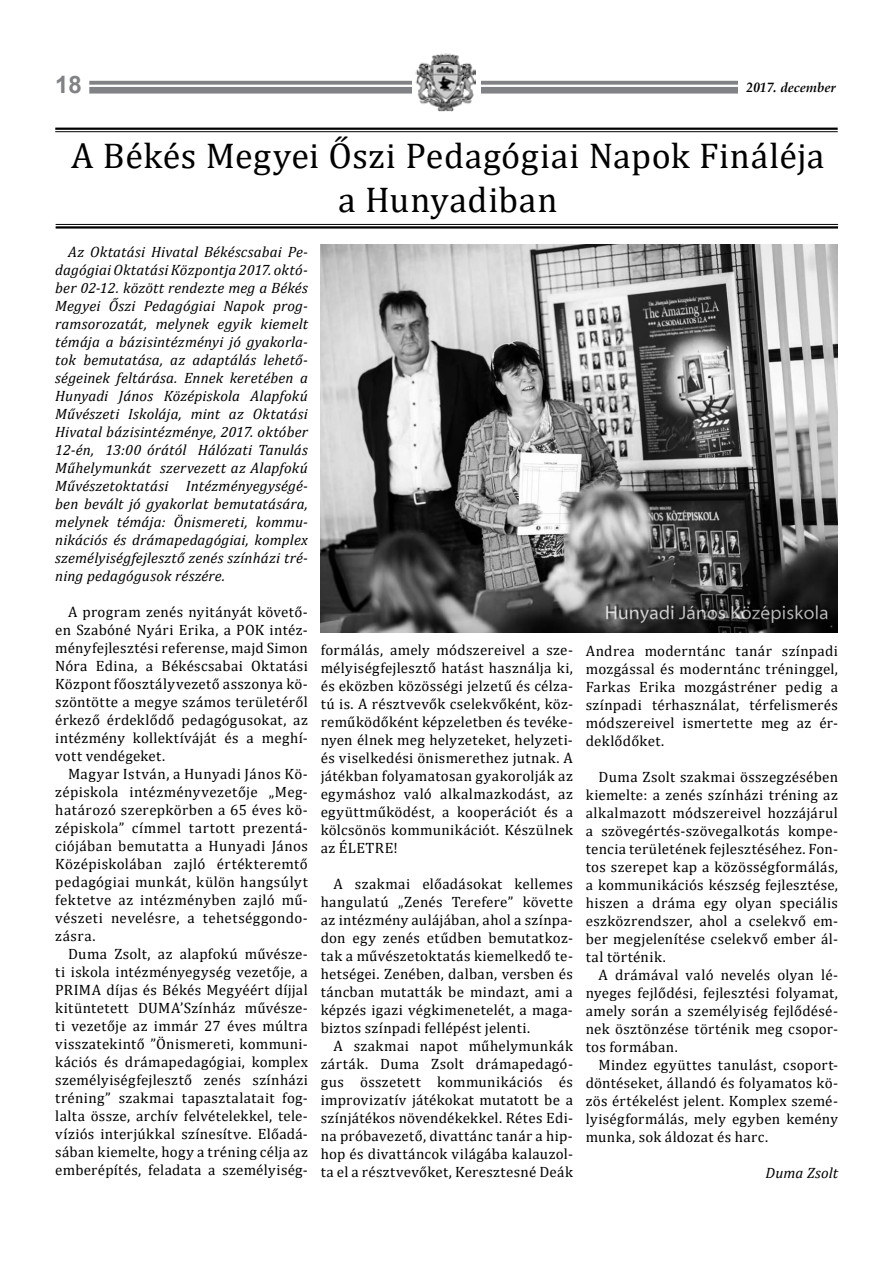
<style>
.page{position:relative;width:893px;height:1263px;background:#fff}
.page>*{position:absolute;margin:0;border:0;box-sizing:border-box;transform-origin:0 0}
.t1{font:36px/43.2px "Cambria";letter-spacing:.015em;color:#000;text-align:center}
.t2{font:700 24px "Arial";color:#808285}
.t3{font:15px/18px "Cambria";letter-spacing:.02em;color:#000;text-align:justify}
.t4{font:italic 15px/18px "Cambria";letter-spacing:.015em;color:#000;text-align:justify}
.t5{font:italic 700 13.5px "Book Antiqua";color:#000}
</style>
<div class="page">
<svg style="left:89px;top:81px;width:649px;height:13px;fill:#808285"></svg>
<hr style="left:51px;top:85px;width:791px;height:2px;background:#fff">
<div style="left:412px;top:59px;width:68px;height:52px;background:#fff"></div>
<img style="left:418px;top:56px;width:57px;height:54px">
<div style="left:415px;top:53px;width:63px;height:60px;border:2px solid #fff"></div>
<img style="left:321px;top:244px;width:516px;height:388px">
<hr style="left:56px;top:224px;width:782px;height:1px;background:#000">
<hr style="left:56px;top:226px;width:782px;height:3px;background:#000">
<hr style="left:55px;top:128px;width:783px;height:2px;background:#000">
<hr style="left:55px;top:131px;width:783px;height:1px;background:#000">
<h2 class="t2" style="left:55px;top:68px;width:28px">18</h2>
<p class="t5" style="left:747px;top:78px;width:90px">2017. december</p>
<h1 class="t1" style="left:71px;top:134px;width:755px">A Békés Megyei Őszi Pedagógiai Napok Fináléja a Hunyadiban</h1>
<p class="t4" style="left:55px;top:242px;width:254px;text-indent:13px">Az Oktatási Hivatal Békéscsabai Pe&shy;dagógiai Oktatási Központja 2017. októ&shy;ber 02-12. között rendezte meg a Békés Megyei Őszi Pedagógiai Napok prog&shy;ramsorozatát, melynek egyik kiemelt témája a bázisintézményi jó gyakorla&shy;tok bemutatása, az adaptálás lehető&shy;ségeinek feltárása. Ennek keretében a Hunyadi János Középiskola Alapfokú Művészeti Iskolája, mint az Oktatási Hivatal bázisintézménye, 2017. október 12-én, 13:00 órától Hálózati Tanulás Műhelymunkát szervezett az Alapfokú Művészetoktatási Intézményegységé&shy;ben bevált jó gyakorlat bemutatására, melynek témája: Önismereti, kommu&shy;nikációs és drámapedagógiai, komplex személyiségfejlesztő zenés színházi tré&shy;ning pedagógusok részére.</p>
<p class="t3" style="left:55px;top:602px;width:254px;text-indent:13px">A program zenés nyitányát követő&shy;en Szabóné Nyári Erika, a POK intéz&shy;ményfejlesztési referense, majd Simon Nóra Edina, a Békéscsabai Oktatási Központ főosztályvezető asszonya kö&shy;szöntötte a megye számos területéről érkező érdeklődő pedagógusokat, az intézmény kollektíváját és a meghí&shy;vott vendégeket.</p>
<p class="t3" style="left:55px;top:764px;width:254px;text-indent:13px">Magyar István, a Hunyadi János Kö&shy;zépiskola intézményvezetője „Meg&shy;határozó szerepkörben a 65 éves kö&shy;zépiskola” címmel tartott prezentá&shy;ciójában bemutatta a Hunyadi János Középiskolában zajló értékteremtő pedagógiai munkát, külön hangsúlyt fektetve az intézményben zajló mű&shy;vészeti nevelésre, a tehetséggondo&shy;zásra.</p>
<p class="t3" style="left:55px;top:944px;width:254px;text-indent:13px">Duma Zsolt, az alapfokú művésze&shy;ti iskola intézményegység vezetője, a PRIMA díjas és Békés Megyéért díjjal kitüntetett DUMA’Színház művésze&shy;ti vezetője az immár 27 éves múltra visszatekintő ”Önismereti, kommuni&shy;kációs és drámapedagógiai, komplex személyiségfejlesztő zenés színházi tréning” szakmai tapasztalatait fog&shy;lalta össze, archív felvételekkel, tele&shy;víziós interjúkkal színesítve. Előadá&shy;sában kiemelte, hogy a tréning célja az emberépítés, feladata a személyiség-</p>
<p class="t3" style="left:321px;top:641px;width:254px">formálás, amely módszereivel a sze&shy;mélyiségfejlesztő hatást használja ki, és eközben közösségi jelzetű és célza&shy;tú is. A résztvevők cselekvőként, köz&shy;reműködőként képzeletben és tevéke&shy;nyen élnek meg helyzeteket, helyzeti&shy;és viselkedési önismerethez jutnak. A játékban folyamatosan gyakorolják az egymáshoz való alkalmazkodást, az együttműködést, a kooperációt és a kölcsönös kommunikációt. Készülnek az ÉLETRE!</p>
<p class="t3" style="left:321px;top:875px;width:254px;text-indent:13px">A szakmai előadásokat kellemes hangulatú „Zenés Terefere” követte az intézmény aulájában, ahol a színpa&shy;don egy zenés etűdben bemutatkoz&shy;tak a művészetoktatás kiemelkedő te&shy;hetségei. Zenében, dalban, versben és táncban mutatták be mindazt, ami a képzés igazi végkimenetelét, a maga&shy;biztos színpadi fellépést jelenti.</p>
<p class="t3" style="left:321px;top:1037px;width:254px;text-indent:13px">A szakmai napot műhelymunkák zárták. Duma Zsolt drámapedagó&shy;gus összetett kommunikációs és improvizatív játékokat mutatott be a színjátékos növendékekkel. Rétes Edi&shy;na próbavezető, divattánc tanár a hip&shy;hop és divattáncok világába kalauzol&shy;ta el a résztvevőket, Keresztesné Deák</p>
<p class="t3" style="left:586px;top:642px;width:254px">Andrea moderntánc tanár színpadi mozgással és moderntánc tréninggel, Farkas Erika mozgástréner pedig a színpadi térhasználat, térfelismerés módszereivel ismertette meg az ér&shy;deklődőket.</p>
<p class="t3" style="left:586px;top:768px;width:254px;text-indent:13px">Duma Zsolt szakmai összegzésében kiemelte: a zenés színházi tréning az alkalmazott módszereivel hozzájárul a szövegértés-szövegalkotás kompe&shy;tencia területének fejlesztéséhez. Fon&shy;tos szerepet kap a közösségformálás, a kommunikációs készség fejlesztése, hiszen a dráma egy olyan speciális eszközrendszer, ahol a cselekvő em&shy;ber megjelenítése cselekvő ember ál&shy;tal történik.</p>
<p class="t3" style="left:586px;top:966px;width:254px;text-indent:13px">A drámával való nevelés olyan lé&shy;nyeges fejlődési, fejlesztési folyamat, amely során a személyiség fejlődésé&shy;nek ösztönzése történik meg csopor&shy;tos formában.</p>
<p class="t3" style="left:586px;top:1056px;width:254px;text-indent:13px">Mindez együttes tanulást, csoport&shy;döntéseket, állandó és folyamatos kö&shy;zös értékelést jelent. Komplex szemé&shy;lyiségformálás, mely egyben kemény munka, sok áldozat és harc.</p>
<p class="t4" style="left:765px;top:1163px;width:74px">Duma Zsolt</p>
</div>
